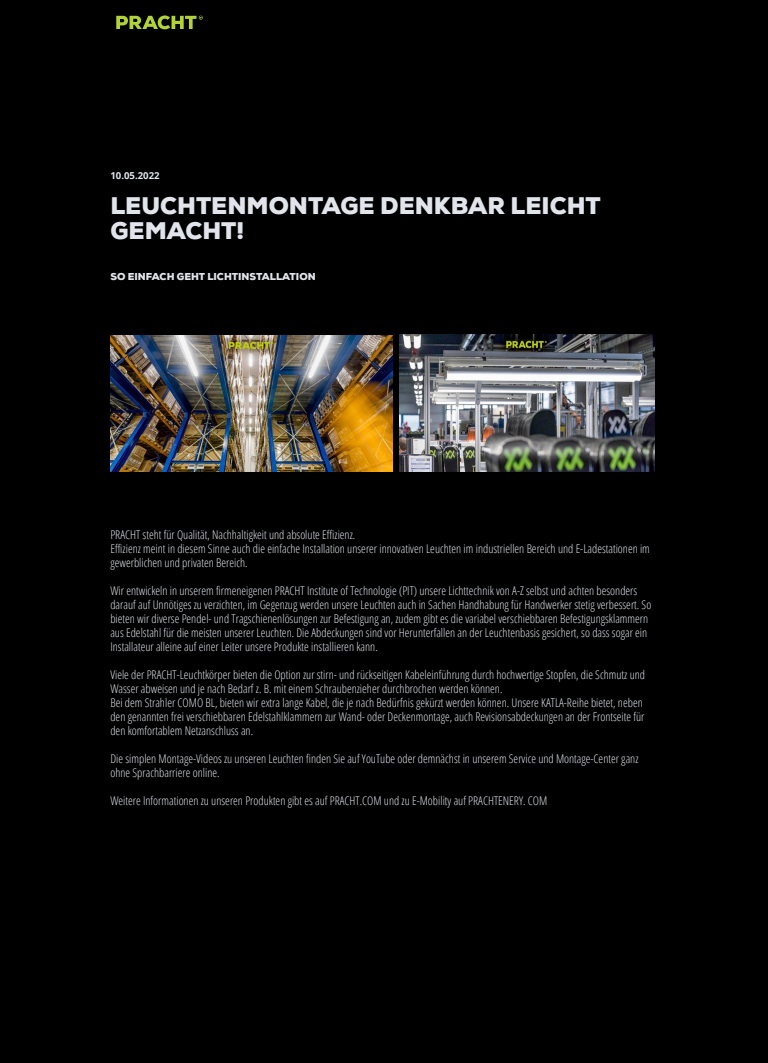
<style>
.page{position:relative;width:768px;height:1063px;background:#fff}
.page>*{position:absolute;margin:0;border:0;box-sizing:border-box;transform-origin:0 0}
.t1{font:900 24px/24.8px "Nexa";color:#e1e4ea}
.t2{font:300 condensed 12px/14px "Open Sans";color:#e1e4ea}
.t3{font:900 10px "Nexa";color:#e1e4ea}
.t4{font:700 9.6px "Open Sans";color:#e1e4ea}
</style>
<div class="page">
<div style="left:0;top:0;width:768px;height:1062px;background:#000"></div>
<svg style="left:116px;top:15px;width:87px;height:14px"></svg>
<img style="left:399px;top:335px;width:255px;height:136px">
<img style="left:110px;top:335px;width:282px;height:136px">
<p class="t4" style="left:110px;top:169px;width:51px">10.05.2022</p>
<p class="t1" style="left:110px;top:193px;width:492px">LEUCHTENMONTAGE DENKBAR LEICHT<br>GEMACHT!</p>
<p class="t3" style="left:110px;top:270px;width:207px">SO EINFACH GEHT LICHTINSTALLATION</p>
<p class="t2" style="left:110px;top:527px;width:541px">PRACHT steht für Qualität, Nachhaltigkeit und absolute Effizienz.<br>Effizienz meint in diesem Sinne auch die einfache Installation unserer innovativen Leuchten im industriellen Bereich und E-Ladestationen im gewerblichen und privaten Bereich.</p>
<p class="t2" style="left:110px;top:583px;width:542px">Wir entwickeln in unserem firmeneigenen PRACHT Institute of Technologie (PIT) unsere Lichttechnik von A-Z selbst und achten besonders darauf auf Unnötiges zu verzichten, im Gegenzug werden unsere Leuchten auch in Sachen Handhabung für Handwerker stetig verbessert. So bieten wir diverse Pendel- und Tragschienenlösungen zur Befestigung an, zudem gibt es die variabel verschiebbaren Befestigungsklammern aus Edelstahl für die meisten unserer Leuchten. Die Abdeckungen sind vor Herunterfallen an der Leuchtenbasis gesichert, so dass sogar ein Installateur alleine auf einer Leiter unsere Produkte installieren kann.</p>
<p class="t2" style="left:110px;top:667px;width:536px">Viele der PRACHT-Leuchtkörper bieten die Option zur stirn- und rückseitigen Kabeleinführung durch hochwertige Stopfen, die Schmutz und Wasser abweisen und je nach Bedarf z. B. mit einem Schraubenzieher durchbrochen werden können.<br>Bei dem Strahler COMO BL, bieten wir extra lange Kabel, die je nach Bedürfnis gekürzt werden können. Unsere KATLA-Reihe bietet, neben den genannten frei verschiebbaren Edelstahlklammern zur Wand- oder Deckenmontage, auch Revisionsabdeckungen an der Frontseite für den komfortablem Netzanschluss an.</p>
<p class="t2" style="left:110px;top:751px;width:530px">Die simplen Montage-Videos zu unseren Leuchten finden Sie auf YouTube oder demnächst in unserem Service und Montage-Center ganz ohne Sprachbarriere online.</p>
<p class="t2" style="left:110px;top:793px;width:438px">Weitere Informationen zu unseren Produkten gibt es auf PRACHT.COM und zu E-Mobility auf PRACHTENERY. COM</p>
</div>
